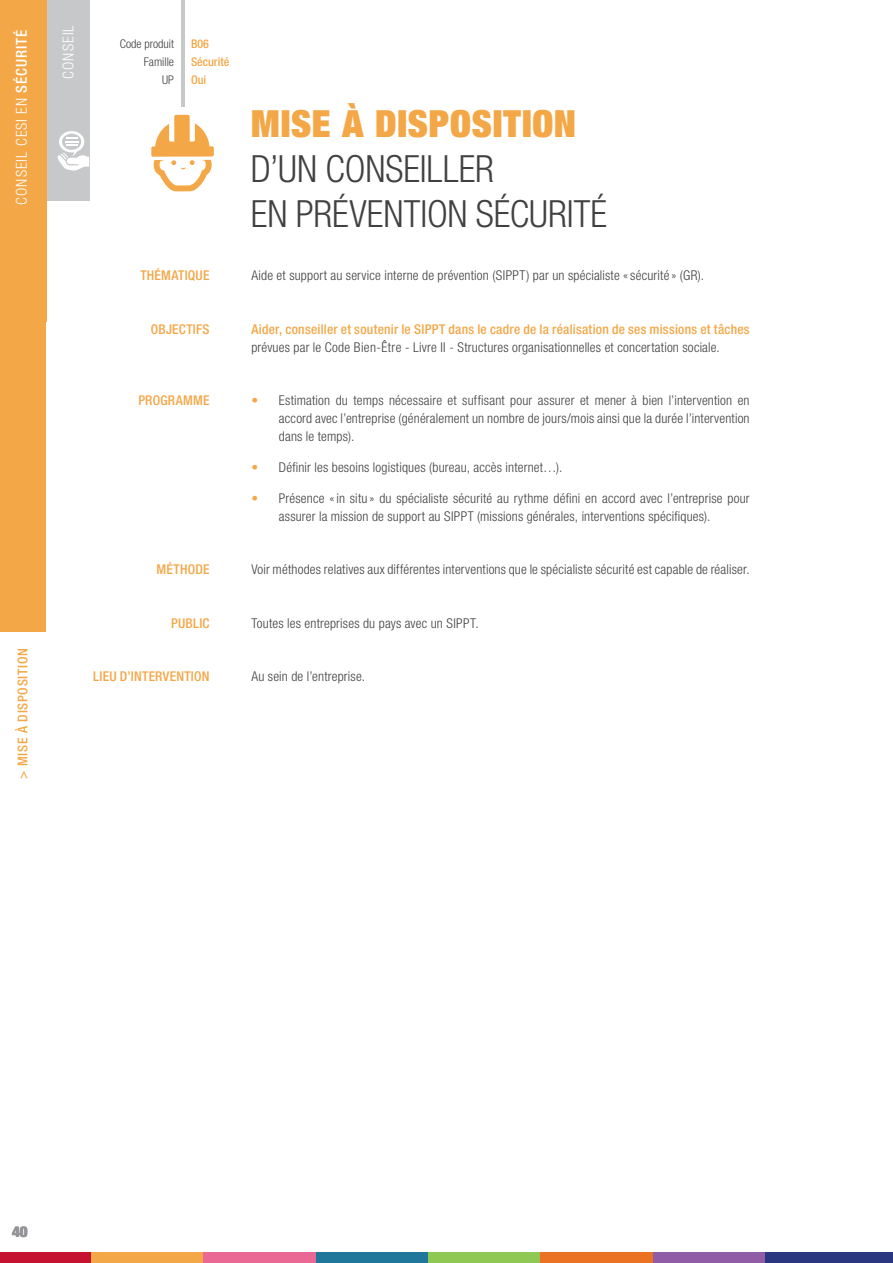
<style>
.page{position:relative;width:893px;height:1263px;background:#fff}
.page>*{position:absolute;margin:0;border:0;box-sizing:border-box;transform-origin:0 0}
.t1{font:300 condensed 37.5px/45px "Helvetica Neue";color:#414042}
.t2{font:900 expanded 37.5px "Helvetica Neue";letter-spacing:.02em;color:#f4a747}
.t3{font:300 condensed 15px "Helvetica Neue";letter-spacing:.07em;color:#fff}
.t4{font:900 expanded 15px "Helvetica Neue";color:#939598}
.t5{font:300 condensed 13.5px/18px "Helvetica Neue";letter-spacing:.015em;color:#414042;text-align:justify}
.t6{font:500 condensed 13.5px "Helvetica Neue";letter-spacing:.02em;color:#f4a747}
.t7{font:500 condensed 13.5px "Helvetica Neue";letter-spacing:.05em;color:#f4a747}
.t8{font:300 condensed 12px "Helvetica Neue";color:#414042}
.t9{font:500 condensed 12px "Helvetica Neue";color:#f4a747}
.s1{font-weight:500}
.s2{color:#f4a747}
</style>
<div class="page">
<div style="left:91px;top:1252px;width:113px;height:11px;background:#f4a747"></div>
<div style="left:204px;top:1252px;width:112px;height:11px;background:#e96894"></div>
<div style="left:316px;top:1252px;width:112px;height:11px;background:#1f789b"></div>
<div style="left:428px;top:1252px;width:113px;height:11px;background:#90c854"></div>
<div style="left:540px;top:1252px;width:113px;height:11px;background:#ec7223"></div>
<div style="left:653px;top:1252px;width:112px;height:11px;background:#8f5ca5"></div>
<div style="left:765px;top:1252px;width:128px;height:11px;background:#2b3680"></div>
<div style="left:0;top:1252px;width:91px;height:11px;background:#c41230"></div>
<div style="left:46px;top:0;width:43px;height:201px;background:#c7c8ca"></div>
<svg style="left:58px;top:131px;width:31px;height:40px"></svg>
<div style="left:0;top:0;width:46px;height:631px;background:#f4a747"></div>
<hr style="left:181px;top:0;width:4px;height:106px;background:#c7c8ca">
<svg style="left:151px;top:115px;width:63px;height:76px"></svg>
<p class="t3" style="left:15px;top:184px;width:156px;rotate:-90deg">CONSEIL CESI EN <span class="s1">SANTÉ</span></p>
<p class="t3" style="left:59px;top:79px;width:55px;rotate:-90deg">CONSEIL</p>
<p class="t3" style="left:13px;top:205px;width:176px;rotate:-90deg">CONSEIL CESI EN <span class="s1">SÉCURITÉ</span></p>
<p class="t7" style="left:15px;top:779px;width:132px;rotate:-90deg">&gt; MISE À DISPOSITION</p>
<p class="t8" style="left:120px;top:37px;width:56px">Code produit</p>
<p class="t9" style="left:191px;top:36px;width:19px">B06</p>
<p class="t8" style="left:144px;top:55px;width:32px">Famille</p>
<p class="t9" style="left:191px;top:54px;width:40px">Sécurité</p>
<p class="t8" style="left:162px;top:73px;width:13px">UP</p>
<p class="t9" style="left:191px;top:72px;width:17px">Oui</p>
<h1 class="t2" style="left:251px;top:99px;width:327px">MISE À DISPOSITION</h1>
<h1 class="t1" style="left:251px;top:146px;width:358px">D’UN CONSEILLER<br>EN PRÉVENTION SÉCURITÉ</h1>
<p class="t6" style="left:140px;top:267px;width:71px">THÉMATIQUE</p>
<p class="t5" style="left:251px;top:266px;width:454px">Aide et support au service interne de prévention (SIPPT) par un spécialiste «sécurité » (GR).</p>
<p class="t6" style="left:151px;top:321px;width:60px">OBJECTIFS</p>
<p class="t6" style="left:251px;top:321px;width:500px">Aider, conseiller et soutenir le SIPPT dans le cadre de la réalisation de ses missions et tâches</p>
<p class="t5" style="left:251px;top:338px;width:470px">prévues par le Code Bien-Être - Livre II - Structures organisationnelles et concertation sociale.</p>
<p class="t6" style="left:138px;top:392px;width:73px">PROGRAMME</p>
<p class="t5" style="left:279px;top:391px;width:472px;text-indent:-28px"><span class="s2">•</span> Estimation du temps nécessaire et suffisant pour assurer et mener à bien l’intervention en accord avec l’entreprise (généralement un nombre de jours/mois ainsi que la durée l’intervention dans le temps).</p>
<p class="t5" style="left:251px;top:458px;width:313px"><span class="s2">•</span> Définir les besoins logistiques (bureau, accès internet…).</p>
<p class="t5" style="left:279px;top:489px;width:472px;text-indent:-28px"><span class="s2">•</span> Présence «in situ » du spécialiste sécurité au rythme défini en accord avec l’entreprise pour assurer la mission de support au SIPPT (missions générales, interventions spécifiques).</p>
<p class="t6" style="left:157px;top:561px;width:54px">MÉTHODE</p>
<p class="t5" style="left:251px;top:560px;width:500px">Voir méthodes relatives aux différentes interventions que le spécialiste sécurité est capable de réaliser.</p>
<p class="t6" style="left:171px;top:615px;width:40px">PUBLIC</p>
<p class="t5" style="left:251px;top:614px;width:229px">Toutes les entreprises du pays avec un SIPPT.</p>
<p class="t6" style="left:93px;top:668px;width:118px">LIEU D’INTERVENTION</p>
<p class="t5" style="left:251px;top:667px;width:115px">Au sein de l’entreprise.</p>
<p class="t4" style="left:12px;top:1222px;width:17px">40</p>
</div>
